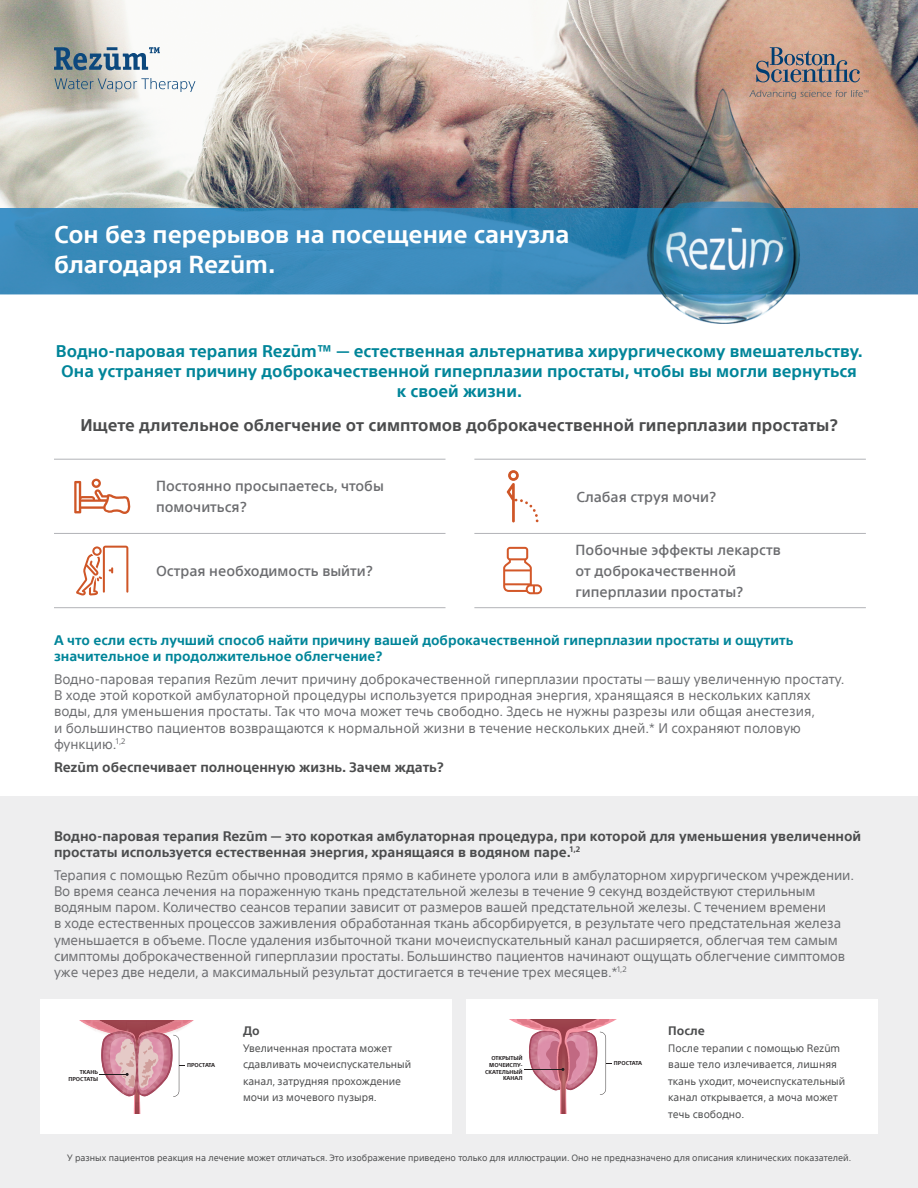
<style>
.page{position:relative;width:918px;height:1188px;background:#fff}
.page>*{position:absolute;margin:0;border:0;box-sizing:border-box;transform-origin:0 0}
.t1{font:700 24px/30px "SST";color:#fff}
.t2{font:700 16.5px/19.8px "SST";color:#008599;text-align:center}
.t3{font:700 16.5px "SST";color:#4b4c4d}
.t4{font:500 14.25px/21px "SST";color:#6c6d70}
.t5{font:13.5px/16.2px "SST";letter-spacing:-.01em;color:#6c6d70}
.t6{font:700 13.5px/16.2px "SST";color:#4b4c4d}
.t7{font:700 13.5px/16.2px "SST";color:#008599}
.t8{font:700 12px "SST";color:#4b4c4d}
.t9{font:10.5px/16.5px "SST";color:#4b4c4d}
.t10{font:9px "SST";color:#4b4c4d}
.t11{font:700 5.55px/6.6px "SST";color:#231f20;text-align:right}
</style>
<div class="page">
<div style="left:0;top:796px;width:918px;height:392px;background:#eeeeef"></div>
<div style="left:466px;top:999px;width:412px;height:135px;background:#fff"></div>
<div style="left:40px;top:999px;width:412px;height:135px;background:#fff"></div>
<img style="left:0;top:0;width:918px;height:324px">
<svg style="left:54px;top:47px;width:106px;height:23px"></svg>
<svg style="left:55px;top:78px;width:140px;height:14px"></svg>
<svg style="left:756px;top:47px;width:104px;height:35px;background:#9e8a84"></svg>
<svg style="left:749px;top:90px;width:119px;height:9px"></svg>
<svg style="left:74px;top:479px;width:56px;height:35px"></svg>
<svg style="left:503px;top:547px;width:39px;height:47px"></svg>
<svg style="left:76px;top:546px;width:52px;height:49px"></svg>
<svg style="left:507px;top:470px;width:32px;height:52px"></svg>
<hr style="left:54px;top:459px;width:392px;height:1px;background:#b2b3b7">
<hr style="left:54px;top:533px;width:392px;height:1px;background:#b2b3b7">
<hr style="left:54px;top:607px;width:392px;height:1px;background:#b2b3b7">
<hr style="left:474px;top:533px;width:392px;height:1px;background:#b2b3b7">
<hr style="left:474px;top:607px;width:392px;height:1px;background:#b2b3b7">
<hr style="left:474px;top:459px;width:392px;height:1px;background:#b2b3b7">
<svg style="left:79px;top:1020px;width:115px;height:94px"></svg>
<div style="left:64px;top:1067px;width:34px;height:16px;background:#fff"></div>
<div style="left:187px;top:1058px;width:34px;height:14px;background:#fff"></div>
<svg style="left:509px;top:1019px;width:108px;height:95px"></svg>
<div style="left:474px;top:1051px;width:49px;height:34px;background:#fff"></div>
<div style="left:614px;top:1056px;width:33px;height:14px;background:#fff"></div>
<h1 class="t1" style="left:54px;top:220px;width:517px">Сон без перерывов на посещение санузла благодаря Rezūm.</h1>
<p class="t2" style="left:56px;top:341px;width:808px">Водно-паровая терапия Rezūm™ — естественная альтернатива хирургическому вмешательству.<br>Она устраняет причину доброкачественной гиперплазии простаты, чтобы вы могли вернуться к своей жизни.</p>
<p class="t3" style="left:80px;top:416px;width:759px">Ищете длительное облегчение от симптомов доброкачественной гиперплазии простаты?</p>
<p class="t4" style="left:156px;top:476px;width:229px">Постоянно просыпаетесь, чтобы помочиться?</p>
<p class="t4" style="left:576px;top:486px;width:141px">Слабая струя мочи?</p>
<p class="t4" style="left:576px;top:539px;width:207px">Побочные эффекты лекарств от доброкачественной гиперплазии простаты?</p>
<p class="t7" style="left:54px;top:632px;width:741px">А что если есть лучший способ найти причину вашей доброкачественной гиперплазии простаты и ощутить значительное и продолжительное облегчение?</p>
<p class="t5" style="left:54px;top:671px;width:792px">Водно-паровая терапия Rezūm лечит причину доброкачественной гиперплазии простаты—вашу увеличенную простату.<br>В ходе этой короткой амбулаторной процедуры используется природная энергия, хранящаяся в нескольких каплях воды, для уменьшения простаты. Так что моча может течь свободно. Здесь не нужны разрезы или общая анестезия,<br>и большинство пациентов возвращаются к нормальной жизни в течение нескольких дней.* И сохраняют половую функцию.<sup>1,2</sup></p>
<p class="t6" style="left:54px;top:759px;width:391px">Rezūm обеспечивает полноценную жизнь. Зачем ждать?</p>
<p class="t4" style="left:156px;top:560px;width:218px">Острая необходимость выйти?</p>
<p class="t6" style="left:54px;top:828px;width:809px">Водно-паровая терапия Rezūm — это короткая амбулаторная процедура, при которой для уменьшения увеличенной простаты используется естественная энергия, хранящаяся в водяном паре.<sup>1,2</sup></p>
<p class="t5" style="left:54px;top:867px;width:802px">Терапия с помощью Rezūm обычно проводится прямо в кабинете уролога или в амбулаторном хирургическом учреждении.<br>Во время сеанса лечения на пораженную ткань предстательной железы в течение 9 секунд воздействуют стерильным водяным паром. Количество сеансов терапии зависит от размеров вашей предстательной железы. С течением времени<br>в ходе естественных процессов заживления обработанная ткань абсорбируется, в результате чего предстательная железа уменьшается в объеме. После удаления избыточной ткани мочеиспускательный канал расширяется, облегчая тем самым симптомы доброкачественной гиперплазии простаты. Большинство пациентов начинают ощущать облегчение симптомов уже через две недели, а максимальный результат достигается в течение трех месяцев.*<sup>1,2</sup></p>
<p class="t8" style="left:668px;top:1024px;width:38px">После</p>
<p class="t9" style="left:668px;top:1040px;width:179px">После терапии с помощью Rezūm ваше тело излечивается, лишняя ткань уходит, мочеиспускательный канал открывается, а моча может течь свободно.</p>
<p class="t10" style="left:67px;top:1152px;width:786px">У разных пациентов реакция на лечение может отличаться. Это изображение приведено только для иллюстрации. Оно не предназначено для описания клинических показателей.</p>
<p class="t8" style="left:243px;top:1024px;width:18px">До</p>
<p class="t9" style="left:243px;top:1040px;width:170px">Увеличенная простата может сдавливать мочеиспускательный канал, затрудняя прохождение мочи из мочевого пузыря.</p>
<p class="t11" style="left:187px;top:1062px;width:30px">ПРОСТАТА</p>
<p class="t11" style="left:485px;top:1055px;width:39px">ОТКРЫТЫЙ<br>МОЧЕИСПУ-<br>СКАТЕЛЬНЫЙ<br>КАНАЛ</p>
<p class="t11" style="left:614px;top:1060px;width:30px">ПРОСТАТА</p>
<p class="t11" style="left:68px;top:1069px;width:31px">ТКАНЬ<br>ПРОСТАТЫ</p>
</div>
